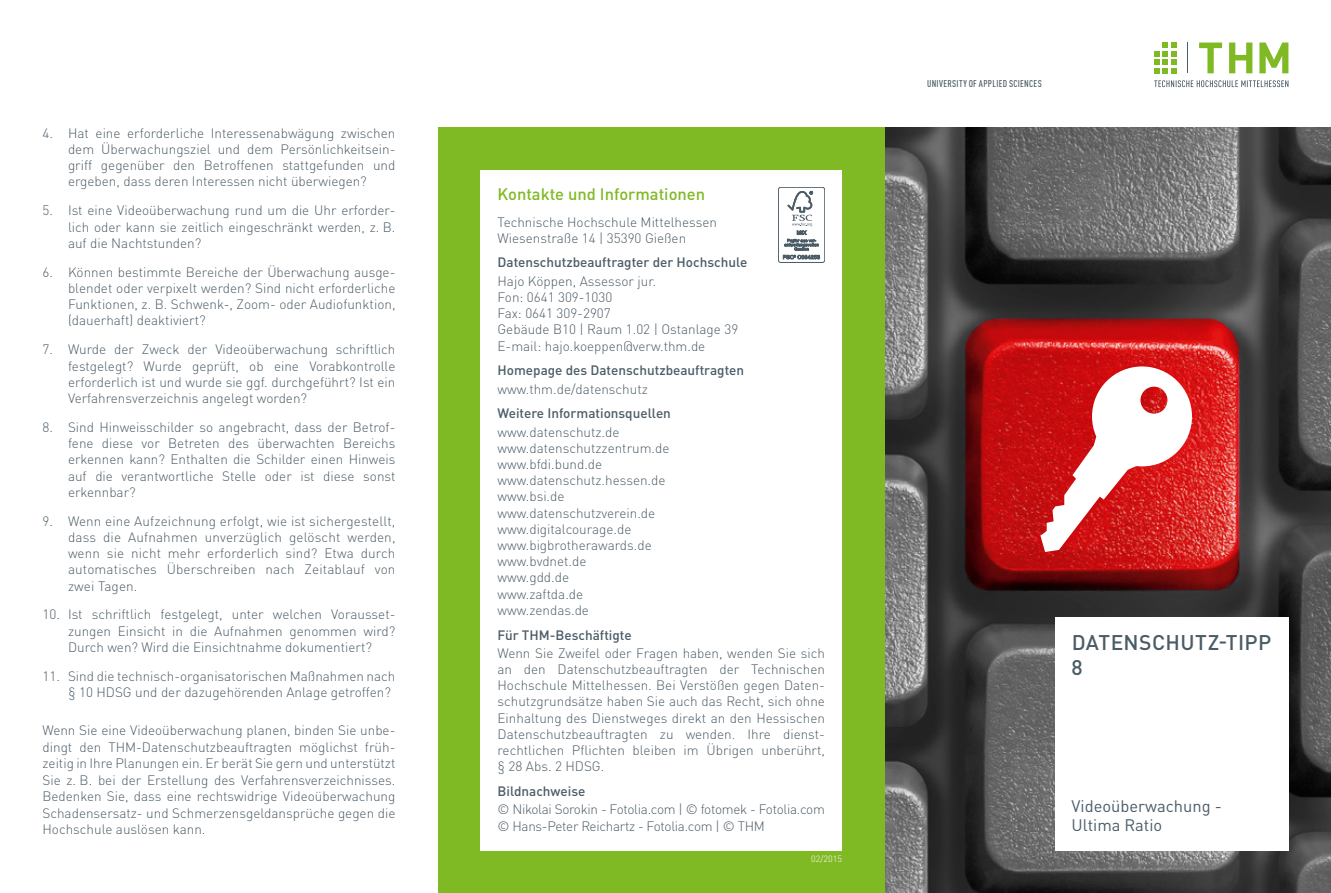
<style>
.page{position:relative;width:1331px;height:893px;background:#fff}
.page>*{position:absolute;margin:0;border:0;box-sizing:border-box;transform-origin:0 0}
.t1{font:500 21px/25.2px "DIN Pro";letter-spacing:.02em;color:#4b5c66}
.t2{font:16.5px/19.8px "DIN Pro";color:#4b5c66}
.t3{font:500 16.5px "DIN Pro";color:#7fba25}
.t4{font:300 13.5px/16.2px "DIN Pro";color:#4b5c66;text-align:justify}
.t5{font:500 13.5px "DIN Pro";color:#4b5c66}
.t6{font:300 13.5px/16.2px "DIN Pro";letter-spacing:-.02em;color:#4b5c66}
.t7{font:500 condensed 9.75px "DIN Pro";letter-spacing:.03em;color:#4b5c66}
.t8{font:300 9px "DIN Pro";color:#fff}
</style>
<div class="page">
<svg style="left:1154px;top:43px;width:23px;height:30px"></svg>
<svg style="left:1199px;top:43px;width:23px;height:30px"></svg>
<svg style="left:1229px;top:43px;width:23px;height:30px"></svg>
<svg style="left:1259px;top:43px;width:29px;height:30px"></svg>
<svg style="left:1154px;top:80px;width:134px;height:7px"></svg>
<hr style="left:1187px;top:43px;width:1px;height:30px;background:#4b5c66">
<img style="left:884px;top:128px;width:447px;height:765px">
<svg style="left:1040px;top:366px;width:152px;height:186px"></svg>
<div style="left:1054px;top:617px;width:234px;height:233px;background:#fff"></div>
<div style="left:438px;top:128px;width:446px;height:765px;background:#7fba25"></div>
<div style="left:480px;top:170px;width:362px;height:680px;background:#fff"></div>
<div style="left:778px;top:187px;width:47px;height:76px;border:1px solid #4a5c65;border-radius:2px"></div>
<svg style="left:783px;top:191px;width:37px;height:68px"></svg>
<p class="t4" style="left:68px;top:124px;width:329px;text-indent:-26px">4. Hat eine erforderliche Interessenabwägung zwischen dem Überwachungsziel und dem Persönlichkeitsein&shy;griff gegenüber den Betroffenen stattgefunden und ergeben, dass deren Interessen nicht überwiegen?</p>
<p class="t4" style="left:68px;top:201px;width:329px;text-indent:-26px">5. Ist eine Videoüberwachung rund um die Uhr erforder&shy;lich oder kann sie zeitlich eingeschränkt werden, z. B. auf die Nachtstunden?</p>
<p class="t4" style="left:68px;top:263px;width:329px;text-indent:-26px">6. Können bestimmte Bereiche der Überwachung ausge&shy;blendet oder verpixelt werden? Sind nicht erforderliche Funktionen, z. B. Schwenk-, Zoom- oder Audiofunktion, (dauerhaft) deaktiviert?</p>
<p class="t4" style="left:68px;top:340px;width:329px;text-indent:-26px">7. Wurde der Zweck der Videoüberwachung schriftlich festgelegt? Wurde geprüft, ob eine Vorabkontrolle erforderlich ist und wurde sie ggf. durchgeführt? Ist ein Verfahrensverzeichnis angelegt worden?</p>
<p class="t4" style="left:68px;top:418px;width:329px;text-indent:-26px">8. Sind Hinweisschilder so angebracht, dass der Betrof&shy;fene diese vor Betreten des überwachten Bereichs erkennen kann? Enthalten die Schilder einen Hinweis auf die verantwortliche Stelle oder ist diese sonst erkennbar?</p>
<p class="t4" style="left:68px;top:512px;width:329px;text-indent:-26px">9. Wenn eine Aufzeichnung erfolgt, wie ist sichergestellt, dass die Aufnahmen unverzüglich gelöscht werden, wenn sie nicht mehr erforderlich sind? Etwa durch automatisches Überschreiben nach Zeitablauf von zwei Tagen.</p>
<p class="t4" style="left:68px;top:605px;width:329px;text-indent:-26px">10. Ist schriftlich festgelegt, unter welchen Vorausset&shy;zungen Einsicht in die Aufnahmen genommen wird?<br>Durch wen? Wird die Einsichtnahme dokumentiert?</p>
<p class="t4" style="left:68px;top:667px;width:329px;text-indent:-26px">11. Sind die technisch-organisatorischen Maßnahmen nach § 10 HDSG und der dazugehörenden Anlage getroffen?</p>
<p class="t4" style="left:43px;top:721px;width:354px">Wenn Sie eine Videoüberwachung planen, binden Sie unbe&shy;dingt den THM-Datenschutzbeauftragten möglichst früh&shy;zeitig in Ihre Planungen ein. Er berät Sie gern und unterstützt Sie z. B. bei der Erstellung des Verfahrensverzeichnisses.<br>Bedenken Sie, dass eine rechtswidrige Videoüberwachung Schadensersatz- und Schmerzensgeldansprüche gegen die Hochschule auslösen kann.</p>
<p class="t3" style="left:497px;top:180px;width:209px">Kontakte und Informationen</p>
<p class="t4" style="left:497px;top:212px;width:221px">Technische Hochschule Mittelhessen<br>Wiesenstraße 14 | 35390 Gießen</p>
<p class="t5" style="left:497px;top:252px;width:251px">Datenschutzbeauftragter der Hochschule</p>
<p class="t4" style="left:497px;top:272px;width:242px;text-align:left">Hajo Köppen, Assessor jur.<br>Fon: 0641 309-1030<br>Fax: 0641 309-2907<br>Gebäude B10 | Raum 1.02 | Ostanlage 39<br>E-mail: hajo.koeppen@verw.thm.de</p>
<p class="t5" style="left:497px;top:359px;width:248px">Homepage des Datenschutzbeauftragten</p>
<p class="t4" style="left:497px;top:379px;width:152px">www.thm.de/datenschutz</p>
<p class="t5" style="left:497px;top:402px;width:175px">Weitere Informationsquellen</p>
<p class="t4" style="left:497px;top:422px;width:173px;text-align:left">www.datenschutz.de www.datenschutzzentrum.de www.bfdi.bund.de www.datenschutz.hessen.de www.bsi.de www.datenschutzverein.de www.digitalcourage.de www.bigbrotherawards.de www.bvdnet.de<br>www.gdd.de<br>www.zaftda.de www.zendas.de</p>
<p class="t5" style="left:497px;top:624px;width:136px">Für THM-Beschäftigte</p>
<p class="t4" style="left:497px;top:644px;width:329px">Wenn Sie Zweifel oder Fragen haben, wenden Sie sich an den Datenschutzbeauftragten der Technischen Hochschule Mittelhessen. Bei Verstößen gegen Daten&shy;schutzgrundsätze haben Sie auch das Recht, sich ohne Einhaltung des Dienstweges direkt an den Hessischen Datenschutzbeauftragten zu wenden. Ihre dienst&shy;rechtlichen Pflichten bleiben im Übrigen unberührt, § 28 Abs. 2 HDSG.</p>
<p class="t5" style="left:497px;top:780px;width:89px">Bildnachweise</p>
<p class="t6" style="left:497px;top:800px;width:329px">© Nikolai Sorokin - Fotolia.com | © fotomek - Fotolia.com © Hans-Peter Reichartz - Fotolia.com | © THM</p>
<p class="t8" style="left:811px;top:851px;width:32px">02/2015</p>
<p class="t7" style="left:927px;top:77px;width:116px">UNIVERSITY OF APPLIED SCIENCES</p>
<h1 class="t1" style="left:1071px;top:627px;width:201px">DATENSCHUTZ-TIPP<br>8</h1>
<p class="t2" style="left:1071px;top:794px;width:152px">Videoüberwachung -<br>Ultima Ratio</p>
</div>
